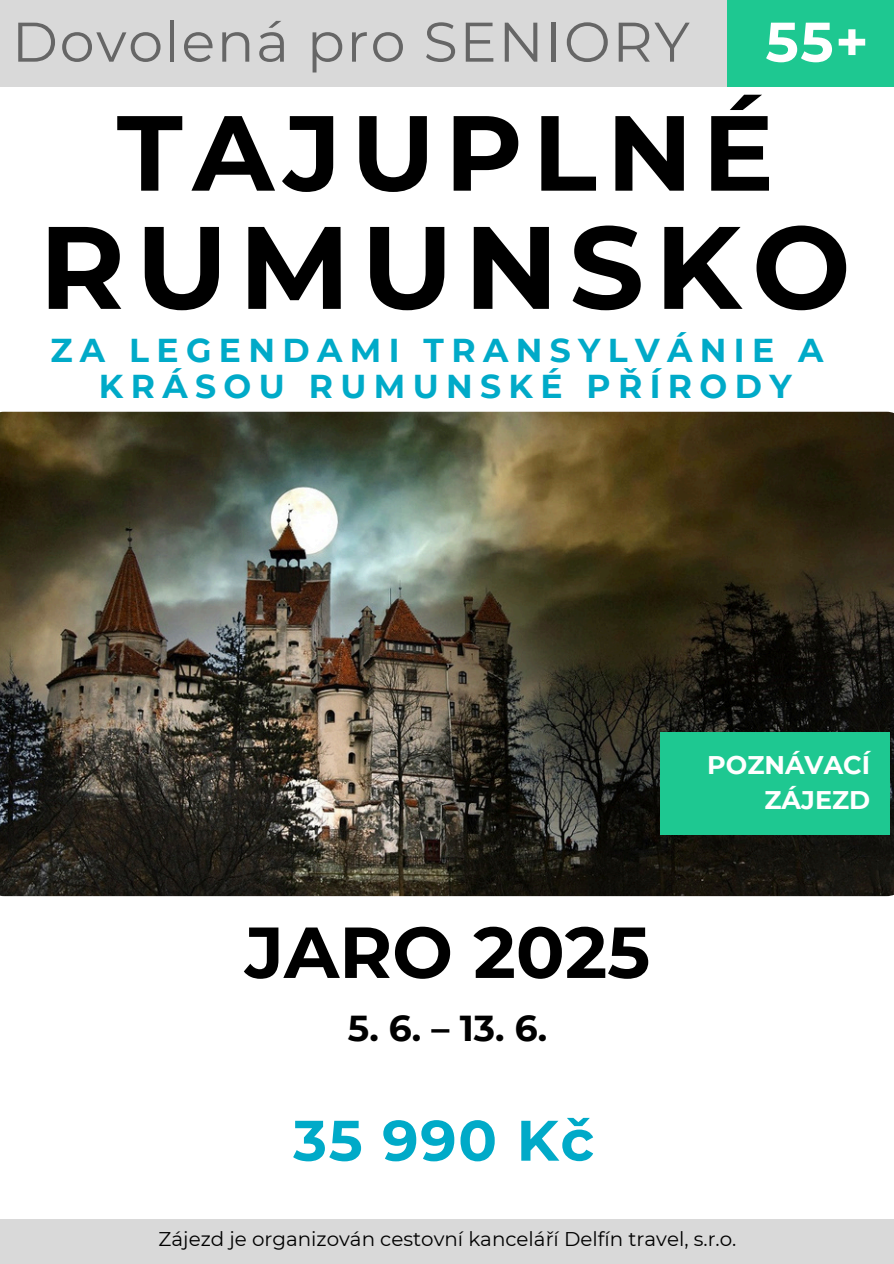
<style>
.page{position:relative;width:894px;height:1264px;background:#fff}
.page>*{position:absolute;margin:0;border:0;box-sizing:border-box;transform-origin:0 0}
.t1{font:700 117px "Montserrat";letter-spacing:.09em;color:#000}
.t2{font:700 106.5px "Montserrat";letter-spacing:.09em;color:#000}
.t3{font:700 72px "Montserrat";color:#000}
.t4{font:700 57px "Montserrat";letter-spacing:.03em;color:#00aac8}
.t5{font:55.65px "Montserrat";letter-spacing:.03em;color:#666}
.t6{font:700 55.65px "Montserrat";color:#fff}
.t7{font:700 36px "Montserrat";color:#000}
.t8{font:700 33px/36px "Montserrat";letter-spacing:.225em;color:#00aac8;text-align:center}
.t9{font:700 25.5px/34.8px "Montserrat";color:#fff;text-align:right}
.t10{font:19.8px "Montserrat";color:#000}
</style>
<div class="page">
<div style="left:0;top:0;width:841px;height:87px;background:#d9d9d9"></div>
<div style="left:727px;top:0;width:166px;height:87px;background:#1ec891"></div>
<div style="left:0;top:1219px;width:893px;height:44px;background:#d9d9d9"></div>
<img style="left:0;top:412px;width:893px;height:484px">
<div style="left:659px;top:732px;width:230px;height:102px;background:#1ec891"></div>
<h4 class="t5" style="left:12px;top:8px;width:679px">Dovolená pro SENIORY</h4>
<p class="t6" style="left:765px;top:8px;width:105px">55+</p>
<h6 class="t2" style="left:117px;top:88px;width:658px">TAJUPLNÉ</h6>
<h6 class="t1" style="left:39px;top:195px;width:813px">RUMUNSKO</h6>
<h3 class="t8" style="left:50px;top:332px;width:774px">ZA LEGENDAMI TRANSYLVÁNIE A<br>KRÁSOU RUMUNSKÉ PŘÍRODY</h3>
<h1 class="t3" style="left:245px;top:908px;width:406px">JARO 2025</h1>
<h2 class="t7" style="left:348px;top:1006px;width:201px">5. 6. – 13. 6.</h2>
<p class="t4" style="left:293px;top:1105px;width:302px">35 990 Kč</p>
<p class="t9" style="left:707px;top:747px;width:164px">POZNÁVACÍ<br>ZÁJEZD</p>
<h5 class="t10" style="left:159px;top:1226px;width:579px">Zájezd je organizován cestovní kanceláří Delfín travel, s.r.o.</h5>
</div>
